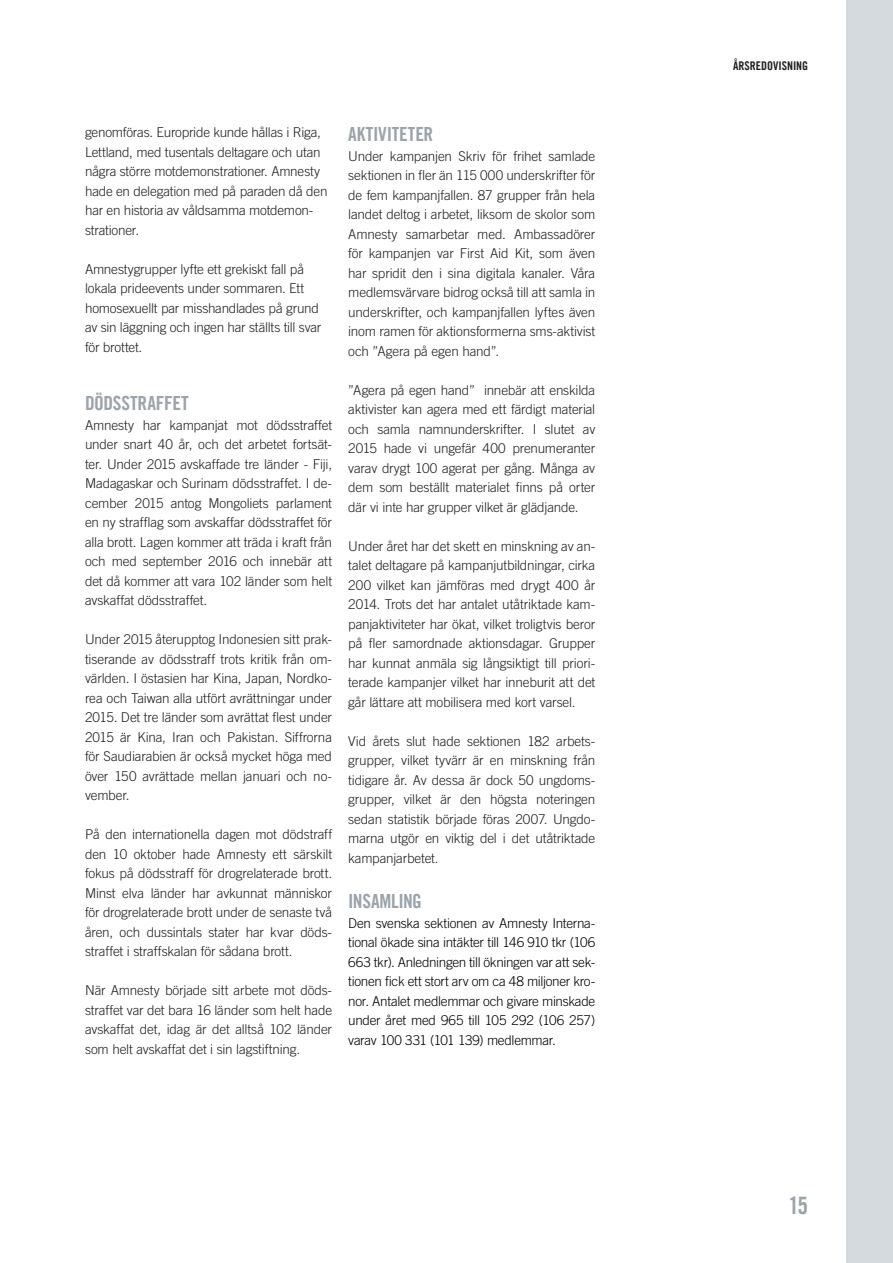
<style>
.page{position:relative;width:893px;height:1263px;background:#fff}
.page>*{position:absolute;margin:0;border:0;box-sizing:border-box;transform-origin:0 0}
.t1{font:24px "Amnesty Trade Gothic Bd Cn 20";color:#9ba4ab}
.t2{font:19.5px "Amnesty Trade Gothic Bd Cn 20";letter-spacing:-.015em;color:#9ba4ab}
.t3{font:300 13.5px/19.5px "Amnesty Trade Gothic";letter-spacing:-.015em;color:#231f20;text-align:justify}
.t4{font:300 13.5px/19.5px "Amnesty Trade Gothic";letter-spacing:-.025em;color:#000;text-align:justify}
.t5{font:12px "Amnesty Trade Gothic Bd Cn 20";color:#231f20}
</style>
<div class="page">
<div style="left:846px;top:0;width:47px;height:1263px;background:#d4dade"></div>
<p class="t3" style="left:85px;top:122px;width:244px;text-align:left">genomföras. Europride kunde hållas i Riga, Lettland, med tusentals deltagare och utan några större motdemonstrationer. Amnesty hade en delegation med på paraden då den har en historia av våldsamma motdemon&shy;strationer.</p>
<p class="t3" style="left:85px;top:259px;width:238px;text-align:left">Amnestygrupper lyfte ett grekiskt fall på lokala prideevents under sommaren. Ett homosexuellt par misshandlades på grund av sin läggning och ingen har ställts till svar för brottet.</p>
<h2 class="t2" style="left:85px;top:391px;width:105px">DÖDSSTRAFFET</h2>
<p class="t3" style="left:85px;top:415px;width:249px">Amnesty har kampanjat mot dödsstraffet under snart 40 år, och det arbetet fortsät&shy;ter. Under 2015 avskaffade tre länder - Fiji, Madagaskar och Surinam dödsstraffet. I de&shy;cember 2015 antog Mongoliets parlament en ny strafflag som avskaffar dödsstraffet för alla brott. Lagen kommer att träda i kraft från och med september 2016 och innebär att det då kommer att vara 102 länder som helt avskaffat dödsstraffet.</p>
<p class="t3" style="left:85px;top:629px;width:249px">Under 2015 återupptog Indonesien sitt prak&shy;tiserande av dödsstraff trots kritik från om&shy;världen. I östasien har Kina, Japan, Nordko&shy;rea och Taiwan alla utfört avrättningar under 2015. Det tre länder som avrättat flest under 2015 är Kina, Iran och Pakistan. Siffrorna för Saudiarabien är också mycket höga med över 150 avrättade mellan januari och no&shy;vember.</p>
<p class="t3" style="left:85px;top:824px;width:249px">På den internationella dagen mot dödstraff den 10 oktober hade Amnesty ett särskilt fokus på dödsstraff för drogrelaterade brott.<br>Minst elva länder har avkunnat människor för drogrelaterade brott under de senaste två åren, och dussintals stater har kvar döds&shy;straffet i straffskalan för sådana brott.</p>
<p class="t3" style="left:85px;top:980px;width:249px">När Amnesty började sitt arbete mot döds&shy;straffet var det bara 16 länder som helt hade avskaffat det, idag är det alltså 102 länder som helt avskaffat det i sin lagstiftning.</p>
<h2 class="t2" style="left:348px;top:123px;width:87px">AKTIVITETER</h2>
<p class="t3" style="left:348px;top:146px;width:249px">Under kampanjen Skriv för frihet samlade sektionen in fler än 115 000 underskrifter för de fem kampanjfallen. 87 grupper från hela landet deltog i arbetet, liksom de skolor som Amnesty samarbetar med. Ambassadörer för kampanjen var First Aid Kit, som även har spridit den i sina digitala kanaler. Våra medlemsvärvare bidrog också till att samla in underskrifter, och kampanjfallen lyftes även inom ramen för aktionsformerna sms-aktivist och ”Agera på egen hand”.</p>
<p class="t3" style="left:348px;top:380px;width:249px">”Agera på egen hand” innebär att enskilda aktivister kan agera med ett färdigt material och samla namnunderskrifter. I slutet av 2015 hade vi ungefär 400 prenumeranter varav drygt 100 agerat per gång. Många av dem som beställt materialet finns på orter där vi inte har grupper vilket är glädjande.</p>
<p class="t3" style="left:348px;top:536px;width:249px">Under året har det skett en minskning av an&shy;talet deltagare på kampanjutbildningar, cirka 200 vilket kan jämföras med drygt 400 år 2014. Trots det har antalet utåtriktade kam&shy;panjaktiviteter har ökat, vilket troligtvis beror på fler samordnade aktionsdagar. Grupper har kunnat anmäla sig långsiktigt till priori&shy;terade kampanjer vilket har inneburit att det går lättare att mobilisera med kort varsel.</p>
<p class="t3" style="left:348px;top:731px;width:249px">Vid årets slut hade sektionen 182 arbets&shy;grupper, vilket tyvärr är en minskning från tidigare år. Av dessa är dock 50 ungdoms&shy;grupper, vilket är den högsta noteringen sedan statistik började föras 2007. Ungdo&shy;marna utgör en viktig del i det utåtriktade kampanjarbetet.</p>
<h2 class="t2" style="left:348px;top:889px;width:75px">INSAMLING</h2>
<p class="t4" style="left:348px;top:913px;width:249px">Den svenska sektionen av Amnesty Interna&shy;tional ökade sina intäkter till 146 910 tkr (106<br>663 tkr). Anledningen till ökningen var att sek&shy;tionen fick ett stort arv om ca 48 miljoner kro&shy;nor. Antalet medlemmar och givare minskade under året med 965 till 105 292 (106 257) varav 100 331 (101 139) medlemmar.</p>
<p class="t5" style="left:733px;top:58px;width:76px">ÅRSREDOVISNING</p>
<h1 class="t1" style="left:789px;top:1191px;width:21px">15</h1>
</div>
